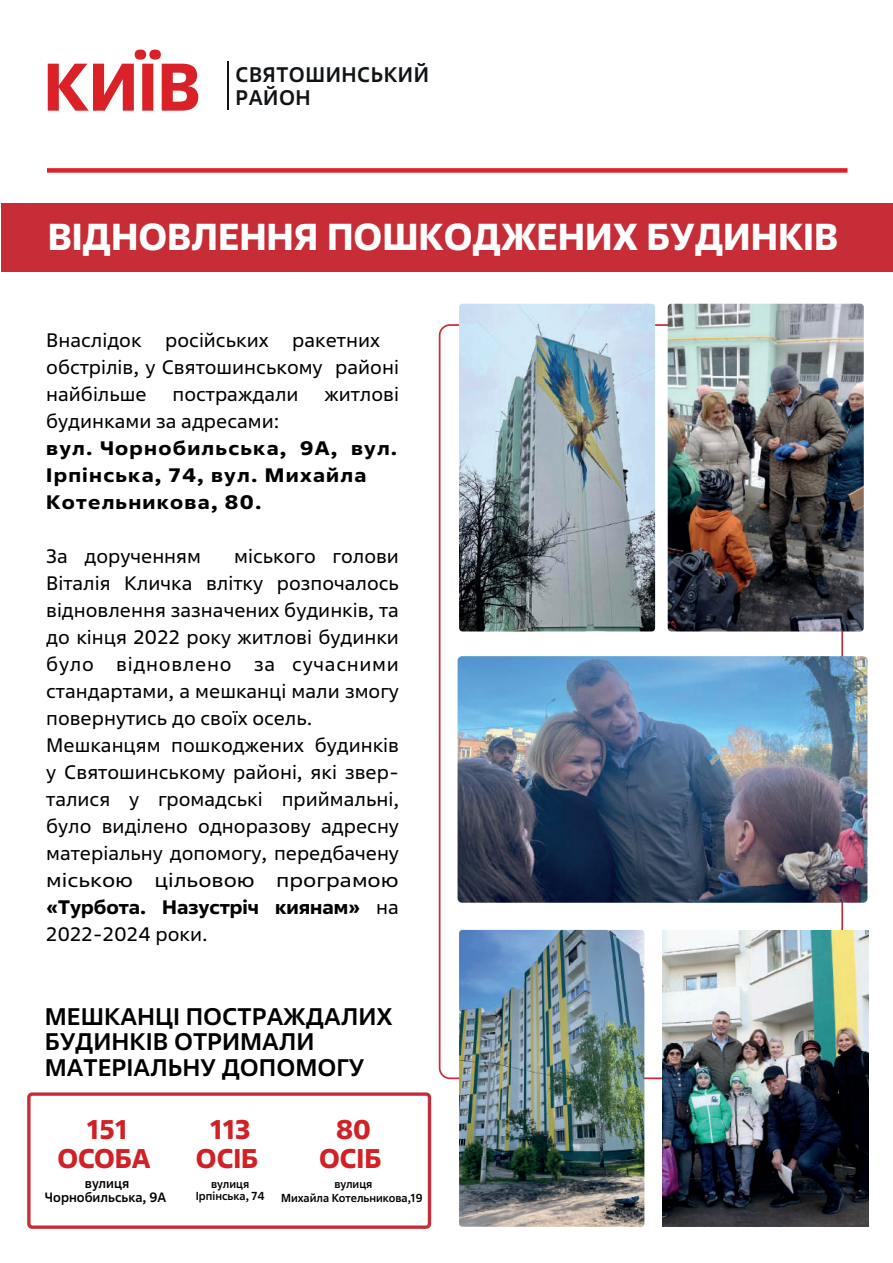
<style>
.page{position:relative;width:893px;height:1263px;background:#fff}
.page>*{position:absolute;margin:0;border:0;box-sizing:border-box;transform-origin:0 0}
.t1{font:700 67.2px "Fact";color:#da2128}
.t2{font:700 37.5px "Fact";color:#fff}
.t3{font:700 27px/28.2px "Fact";color:#d12026;text-align:center}
.t4{font:500 24px/25.5px "Fact";color:#000;scale:1.04 1}
.t5{font:500 21.15px/23.2px "Fact";letter-spacing:.025em;color:#111416}
.t6{font:19.5px/27px "Fact";color:#000001;scale:1.04 1}
.t7{font:700 19.5px/27px "Fact";letter-spacing:.055em;color:#000001;scale:1.1 1}
.t8{font:500 13.5px/13.5px "Fact";color:#000001;text-align:center}
.t9{font:500 11.55px/11.6px "Fact";color:#000001;text-align:center}
.s1{font-weight:700}
</style>
<div class="page">
<div style="left:1px;top:203px;width:892px;height:68px;background:#c72d36"></div>
<hr style="left:227px;top:62px;width:2px;height:48px;background:#111416">
<div style="left:47px;top:168px;width:800px;height:5px;background:#da2128"></div>
<img style="left:459px;top:304px;width:196px;height:327px">
<img style="left:668px;top:304px;width:196px;height:327px">
<div style="left:27px;top:1092px;width:404px;height:137px;border:3px solid #c72d36;border-radius:3px"></div>
<img style="left:459px;top:930px;width:185px;height:297px">
<img style="left:458px;top:656px;width:409px;height:247px">
<img style="left:662px;top:931px;width:207px;height:295px">
<h1 class="t1" style="left:44px;top:43px;width:159px">КИЇВ</h1>
<p class="t5" style="left:236px;top:62px;width:195px">СВЯТОШИНСЬКИЙ<br>РАЙОН</p>
<h2 class="t2" style="left:48px;top:212px;width:792px">ВІДНОВЛЕННЯ ПОШКОДЖЕНИХ БУДИНКІВ</h2>
<p class="t6" style="left:46px;top:326px;width:341px">Внаслідок російських ракетних обстрілів, у Святошинському районі найбільше</p>
<p class="t6" style="left:173px;top:380px;width:123px">постраждали</p>
<p class="t6" style="left:324px;top:380px;width:73px">житлові</p>
<p class="t6" style="left:46px;top:407px;width:226px">будинками за адресами:</p>
<p class="t7" style="left:46px;top:434px;width:321px">вул. Чорнобильська, 9А, вул.<br>Ірпінська, 74, вул. Михайла<br>Котельникова, 80.</p>
<p class="t6" style="left:46px;top:542px;width:150px">За дорученням</p>
<p class="t6" style="left:46px;top:542px;width:341px;text-indent:188px">міського голови<br>Віталія Кличка влітку розпочалось відновлення зазначених будинків, та до кінця 2022 року житлові будинки було відновлено за сучасними стандартами, а мешканці мали змогу повернутись до своїх осель.<br>Мешканцям пошкоджених будинків у Святошинському районі, які звер&shy;талися у громадські приймальні, було виділено одноразову адресну матеріальну допомогу, передбачену міською цільовою програмою <span class="s1">«Турбота. Назустріч киянам»</span> на<br>2022-2024 роки.</p>
<p class="t4" style="left:45px;top:1003px;width:336px">МЕШКАНЦІ ПОСТРАЖДАЛИХ<br>БУДИНКІВ ОТРИМАЛИ<br>МАТЕРІАЛЬНУ ДОПОМОГУ</p>
<h3 class="t3" style="left:57px;top:1115px;width:95px">151<br>ОСОБА</h3>
<p class="t8" style="left:45px;top:1177px;width:123px">вулиця<br>Чорнобильська, 9А</p>
<h3 class="t3" style="left:196px;top:1115px;width:64px">113<br>ОСІБ</h3>
<p class="t9" style="left:196px;top:1178px;width:70px">вулиця<br>Ірпінська, 74</p>
<h3 class="t3" style="left:319px;top:1115px;width:64px">80<br>ОСІБ</h3>
<p class="t9" style="left:281px;top:1177px;width:143px;line-height:13.5px">вулиця<br>Михайла Котельникова,19</p>
</div>
